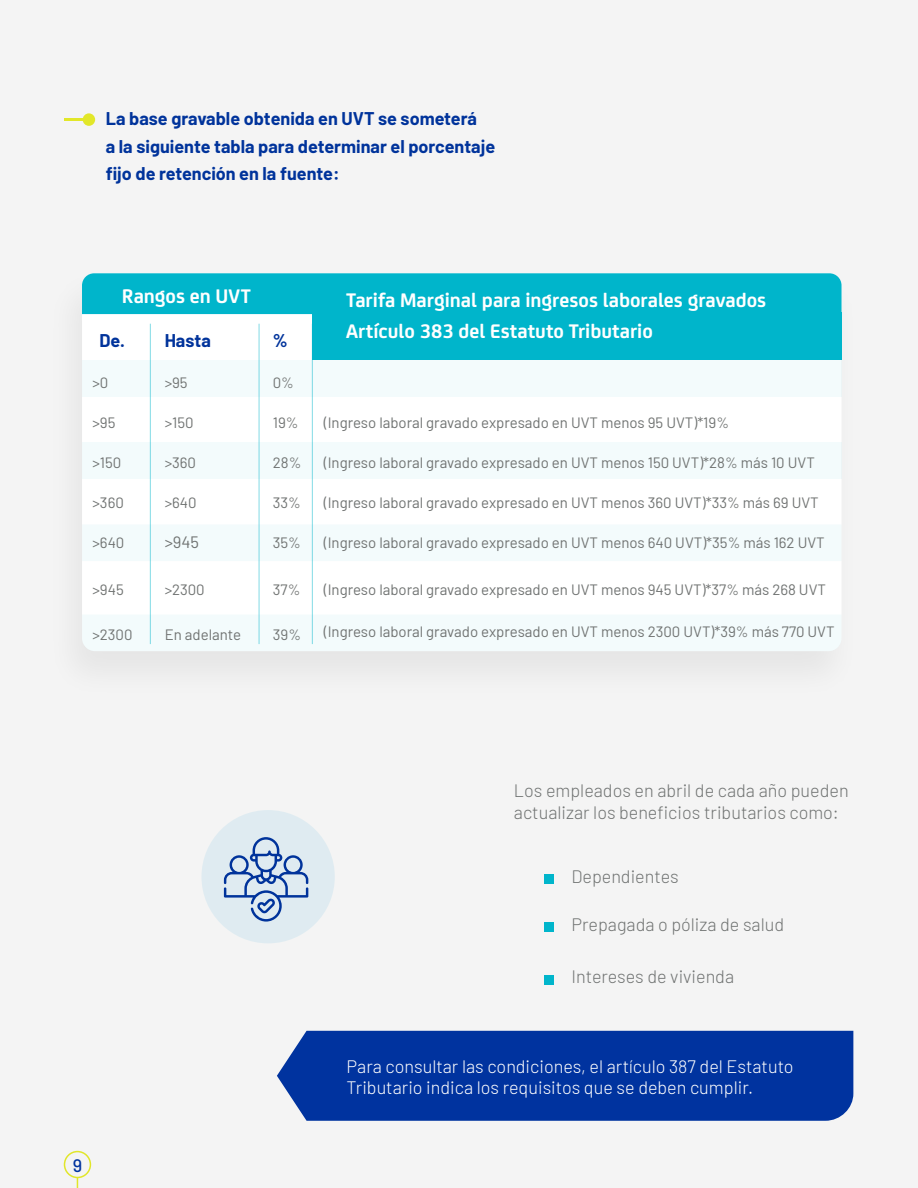
<style>
.page{position:relative;width:918px;height:1188px;background:#f4f4f4}
.page>*{position:absolute;margin:0;border:0;box-sizing:border-box;transform-origin:0 0}
.t1{font:700 21px/31.2px "FS Joey";color:#fff}
.t2{font:300 18px/21.6px "Barlow";color:#707372}
.t3{font:700 18px/27.6px "Barlow";color:#00339b}
.t4{font:300 18px/21.6px "Barlow";color:#fff}
.t5{font:500 18px "Barlow";color:#00339f}
.t6{font:16.5px "Barlow";color:#707372}
.t7{font:15px "Barlow";color:#707372}
</style>
<div class="page">
<div style="left:64px;top:1151px;width:27px;height:27px;border:2px solid #e1e629;border-radius:50%"></div>
<div style="left:277px;top:1031px;width:576px;height:90px;background:#00339f"></div>
<div style="left:82px;top:273px;width:760px;height:378px;background:#fff;border-radius:13px"></div>
<div style="left:82px;top:273px;width:760px;height:41px;background:#00b5cb"></div>
<div style="left:82px;top:360px;width:760px;height:36px;background:#f3fbfc"></div>
<div style="left:82px;top:442px;width:760px;height:37px;background:#f3fbfc"></div>
<div style="left:82px;top:524px;width:760px;height:37px;background:#f3fbfc"></div>
<div style="left:82px;top:614px;width:760px;height:37px;background:#f3fbfc"></div>
<hr style="left:259px;top:324px;width:1px;height:320px;background:#00b5cb">
<hr style="left:150px;top:324px;width:1px;height:320px;background:#00b5cb">
<hr style="left:312px;top:324px;width:1px;height:320px;background:#00b5cb">
<div style="left:312px;top:312px;width:530px;height:48px;background:#00b5cb"></div>
<div style="left:544px;top:874px;width:9px;height:9px;background:#00b5cb"></div>
<div style="left:544px;top:923px;width:9px;height:9px;background:#00b5cb"></div>
<div style="left:544px;top:975px;width:9px;height:9px;background:#00b5cb"></div>
<div style="left:83px;top:113px;width:12px;height:13px;background:#e2e729;border-radius:50%"></div>
<hr style="left:64px;top:118px;width:25px;height:3px;background:#e2e729">
<div style="left:201px;top:810px;width:134px;height:133px;background:#dfebf1;border-radius:50%"></div>
<svg style="left:224px;top:837px;width:84px;height:85px"></svg>
<p class="t3" style="left:106px;top:103px;width:391px">La base gravable obtenida en UVT se someterá<br>a la siguiente tabla para determinar el porcentaje fijo de retención en la fuente:</p>
<h1 class="t1" style="left:122px;top:279px;width:130px">Rangos en UVT</h1>
<p class="t3" style="left:99px;top:326px;width:113px">De. Hasta</p>
<p class="t7" style="left:92px;top:371px;width:17px">&gt;0</p>
<p class="t7" style="left:92px;top:411px;width:25px">&gt;95</p>
<p class="t7" style="left:92px;top:451px;width:30px">&gt;150</p>
<p class="t7" style="left:92px;top:491px;width:33px">&gt;360</p>
<p class="t7" style="left:92px;top:532px;width:33px">&gt;640</p>
<p class="t7" style="left:165px;top:371px;width:25px">&gt;95</p>
<p class="t7" style="left:165px;top:411px;width:30px">&gt;150</p>
<p class="t7" style="left:165px;top:451px;width:33px">&gt;360</p>
<p class="t7" style="left:165px;top:491px;width:33px">&gt;640</p>
<p class="t6" style="left:165px;top:530px;width:36px">&gt;945</p>
<p class="t7" style="left:92px;top:579px;width:33px">&gt;945</p>
<p class="t7" style="left:165px;top:579px;width:42px">&gt;2300</p>
<p class="t7" style="left:92px;top:623px;width:42px">&gt;2300</p>
<p class="t7" style="left:165px;top:623px;width:78px">En adelante</p>
<p class="t3" style="left:273px;top:326px;width:16px">%</p>
<p class="t7" style="left:273px;top:371px;width:23px">0%</p>
<p class="t7" style="left:273px;top:411px;width:27px">19%</p>
<p class="t7" style="left:273px;top:451px;width:30px">28%</p>
<p class="t7" style="left:273px;top:491px;width:30px">33%</p>
<p class="t7" style="left:273px;top:532px;width:30px">35%</p>
<p class="t7" style="left:273px;top:579px;width:29px">37%</p>
<p class="t7" style="left:273px;top:623px;width:30px">39%</p>
<h1 class="t1" style="left:346px;top:283px;width:422px">Tarifa Marginal para ingresos laborales gravados<br>Artículo 383 del Estatuto Tributario</h1>
<p class="t7" style="left:324px;top:411px;width:407px">(Ingreso laboral gravado expresado en UVT menos 95 UVT)*19%</p>
<p class="t7" style="left:324px;top:451px;width:493px">(Ingreso laboral gravado expresado en UVT menos 150 UVT)*28% más 10 UVT</p>
<p class="t7" style="left:324px;top:491px;width:496px">(Ingreso laboral gravado expresado en UVT menos 360 UVT)*33% más 69 UVT</p>
<p class="t7" style="left:324px;top:532px;width:502px">(Ingreso laboral gravado expresado en UVT menos 640 UVT)*35% más 162 UVT</p>
<p class="t7" style="left:324px;top:579px;width:504px">(Ingreso laboral gravado expresado en UVT menos 945 UVT)*37% más 268 UVT</p>
<p class="t7" style="left:324px;top:620px;width:512px">(Ingreso laboral gravado expresado en UVT menos 2300 UVT)*39% más 770 UVT</p>
<p class="t5" style="left:73px;top:1152px;width:11px">9</p>
<p class="t2" style="left:514px;top:779px;width:336px">Los empleados en abril de cada año pueden actualizar los beneficios tributarios como:</p>
<p class="t2" style="left:572px;top:864px;width:109px">Dependientes</p>
<p class="t2" style="left:572px;top:912px;width:214px">Prepagada o póliza de salud</p>
<p class="t2" style="left:572px;top:965px;width:164px">Intereses de vivienda</p>
<p class="t4" style="left:347px;top:1054px;width:448px">Para consultar las condiciones, el artículo 387 del Estatuto<br>Tributario indica los requisitos que se deben cumplir.</p>
</div>
